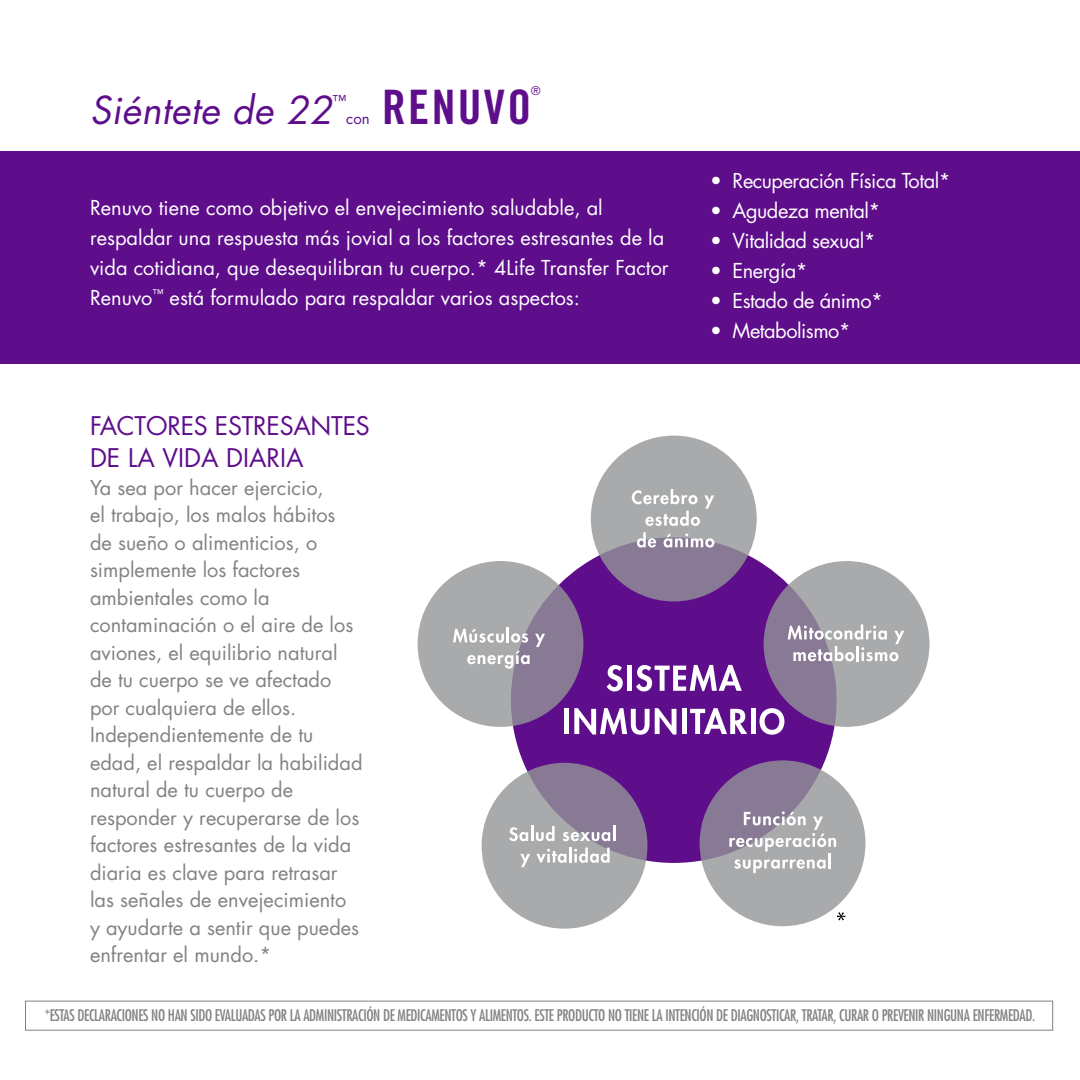
<style>
.page{position:relative;width:1080px;height:1080px;background:#fff}
.page>*{position:absolute;margin:0;border:0;box-sizing:border-box;transform-origin:0 0}
.t1{font:47.5px "Trade Gothic LT Std Bd Cn 20";letter-spacing:.05em;color:#5e0d8b}
.t2{font:italic 37.5px "Futura Std";letter-spacing:.01em;color:#5e0d8b}
.t3{font:25px/32.5px "Futura Std";letter-spacing:-.01em;color:#5e0d8b}
.t4{font:20px/27.5px "Futura Std";color:#808285}
.t5{font:20px/30px "Futura Std";color:#fff}
.t6{font:20px "Futura Std";letter-spacing:-.025em;color:#fff}
.t7{font:condensed 15.5px "Futura Std";letter-spacing:-.025em;color:#808285}
.t8{font:15px "Futura Std";color:#5e0d8b}
.t9{font:14.5px "Futura Std";color:#5e0d8b}
.t10{font:11.75px "Futura Std";color:#5e0d8b}
</style>
<div class="page">
<div style="left:0;top:151px;width:1080px;height:213px;background:#5e0d8b"></div>
<div style="left:511px;top:537px;width:326px;height:326px;background:#5e0d8b;border-radius:50%"></div>
<svg style="left:764px;top:561px;width:166px;height:166px;background:#9e9ba5"></svg>
<svg style="left:788px;top:624px;width:116px;height:37px;background:#b7b5bc"></svg>
<svg style="left:418px;top:561px;width:165px;height:166px;background:#9e9aa4"></svg>
<svg style="left:453px;top:627px;width:92px;height:42px;background:#b2b0b7"></svg>
<svg style="left:482px;top:763px;width:165px;height:166px;background:#9e9aa5"></svg>
<svg style="left:509px;top:826px;width:46px;height:15px"></svg>
<svg style="left:563px;top:826px;width:52px;height:15px"></svg>
<svg style="left:520px;top:854px;width:10px;height:13px"></svg>
<svg style="left:536px;top:849px;width:30px;height:14px"></svg>
<hr style="left:569px;top:848px;width:3px;height:15px;background:#fff">
<svg style="left:574px;top:848px;width:36px;height:15px"></svg>
<svg style="left:700px;top:760px;width:166px;height:166px;background:#9d99a4"></svg>
<svg style="left:729px;top:811px;width:107px;height:40px;background:#b0adb6"></svg>
<svg style="left:734px;top:859px;width:92px;height:14px"></svg>
<hr style="left:828px;top:853px;width:3px;height:15px;background:#fff">
<svg style="left:591px;top:436px;width:166px;height:165px;background:#9d99a4"></svg>
<svg style="left:632px;top:489px;width:82px;height:37px"></svg>
<svg style="left:637px;top:532px;width:19px;height:16px"></svg>
<svg style="left:664px;top:533px;width:50px;height:15px"></svg>
<svg style="left:607px;top:665px;width:16px;height:26px"></svg>
<div style="left:627px;top:666px;width:5px;height:25px;background:#fff"></div>
<svg style="left:636px;top:665px;width:106px;height:26px"></svg>
<div style="left:564px;top:709px;width:5px;height:25px;background:#fff"></div>
<svg style="left:574px;top:708px;width:102px;height:27px"></svg>
<div style="left:682px;top:709px;width:5px;height:25px;background:#fff"></div>
<svg style="left:690px;top:708px;width:57px;height:26px"></svg>
<hr style="left:751px;top:709px;width:4px;height:25px;background:#fff">
<svg style="left:760px;top:708px;width:24px;height:27px"></svg>
<svg style="left:837px;top:912px;width:8px;height:8px"></svg>
<div style="left:25px;top:1001px;width:1028px;height:30px;border:1px solid #808285"></div>
<h2 class="t2" style="left:90px;top:87px;width:244px">Siéntete de 22</h2>
<p class="t9" style="left:333px;top:91px;width:15px">™</p>
<p class="t8" style="left:346px;top:109px;width:25px">con</p>
<h1 class="t1" style="left:382px;top:79px;width:151px">RENUVO</h1>
<p class="t10" style="left:531px;top:83px;width:11px">®</p>
<p class="t5" style="left:90px;top:193px;width:580px">Renuvo tiene como objetivo el envejecimiento saludable, al respaldar una respuesta más jovial a los factores estresantes de la vida cotidiana, que desequilibran tu cuerpo.* 4Life Transfer Factor Renuvo<sup>™</sup> está formulado para respaldar varios aspectos:</p>
<p class="t3" style="left:90px;top:409px;width:281px">FACTORES ESTRESANTES<br>DE LA VIDA DIARIA</p>
<p class="t4" style="left:90px;top:474px;width:274px">Ya sea por hacer ejercicio,<br>el trabajo, los malos hábitos de sueño o alimenticios, o simplemente los factores ambientales como la contaminación o el aire de los aviones, el equilibrio natural de tu cuerpo se ve afectado por cualquiera de ellos.<br>Independientemente de tu edad, el respaldar la habilidad natural de tu cuerpo de responder y recuperarse de los factores estresantes de la vida diaria es clave para retrasar las señales de envejecimiento<br>y ayudarte a sentir que puedes enfrentar el mundo.*</p>
<p class="t6" style="left:710px;top:168px;width:242px">• Recuperación Física Total*</p>
<p class="t6" style="left:710px;top:198px;width:172px">• Agudeza mental*</p>
<p class="t6" style="left:710px;top:228px;width:167px">• Vitalidad sexual*</p>
<p class="t6" style="left:710px;top:258px;width:99px">• Energía*</p>
<p class="t6" style="left:710px;top:288px;width:174px">• Estado de ánimo*</p>
<p class="t6" style="left:710px;top:318px;width:142px">• Metabolismo*</p>
<p class="t7" style="left:45px;top:1006px;width:992px">*ESTAS DECLARACIONES NO HAN SIDO EVALUADAS POR LA ADMINISTRACIÓN DE MEDICAMENTOS Y ALIMENTOS. ESTE PRODUCTO NO TIENE LA INTENCIÓN DE DIAGNOSTICAR, TRATAR, CURAR O PREVENIR NINGUNA ENFERMEDAD.</p>
</div>
